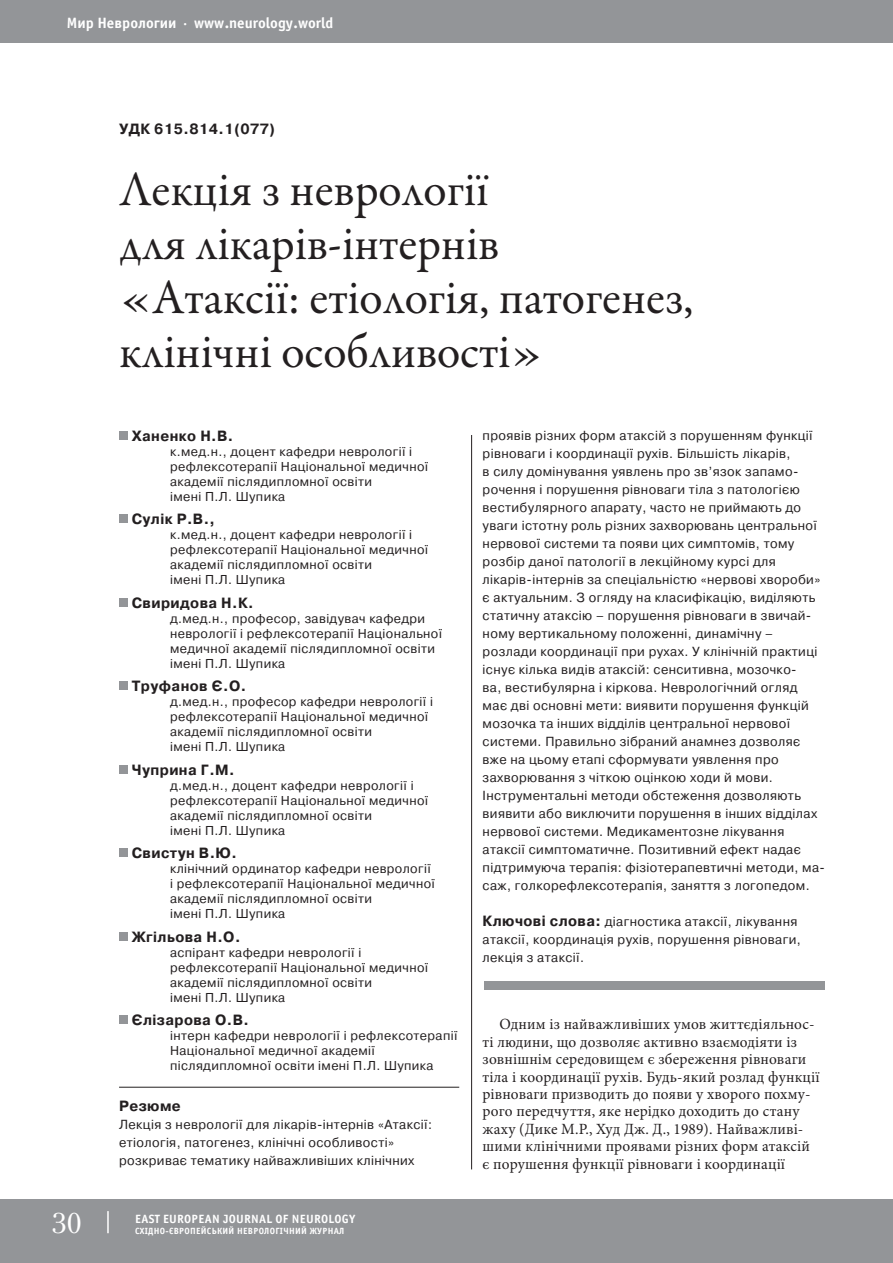
<style>
.page{position:relative;width:893px;height:1263px;background:#fff}
.page>*{position:absolute;margin:0;border:0;box-sizing:border-box;transform-origin:0 0}
.t1{font:49.95px/54px "Garamond Premr Pro";color:#231f20;scale:.96 1}
.t2{font:28.5px "Petersburg C";color:#fff}
.t3{font:15.6px/17.4px "Minion Pro";letter-spacing:.01em;color:#231f20}
.t4{font:700 15px "Officina Sans C";color:#fff}
.t5{font:700 14.85px "Pragmatica C";letter-spacing:.03em;color:#231f20;scale:.96 1}
.t6{font:13.2px/18px "Pragmatica C";letter-spacing:.03em;color:#231f20}
.t7{font:12.9px/15px "Pragmatica C";letter-spacing:.03em;color:#231f20}
.t8{font:700 12px "Officina Sans C";letter-spacing:.02em;color:#fff}
.t9{font:700 9px "Officina Sans C";letter-spacing:.03em;color:#fff}
.s1{font-weight:700;font-size:14.85px}
</style>
<div class="page">
<div style="left:0;top:0;width:893px;height:43px;background:#939598"></div>
<div style="left:0;top:1199px;width:893px;height:64px;background:#939598"></div>
<hr style="left:107px;top:1211px;width:2px;height:22px;background:#fff">
<hr style="left:471px;top:68px;width:1px;height:1101px;background:#231f20">
<div style="left:119px;top:431px;width:9px;height:8px;background:#939598"></div>
<div style="left:119px;top:514px;width:9px;height:9px;background:#939598"></div>
<div style="left:119px;top:598px;width:9px;height:8px;background:#939598"></div>
<div style="left:119px;top:681px;width:9px;height:9px;background:#939598"></div>
<div style="left:119px;top:765px;width:9px;height:8px;background:#939598"></div>
<div style="left:119px;top:848px;width:9px;height:9px;background:#939598"></div>
<div style="left:119px;top:932px;width:9px;height:8px;background:#939598"></div>
<div style="left:119px;top:1015px;width:9px;height:9px;background:#939598"></div>
<div style="left:485px;top:981px;width:340px;height:8px;background:#939598"></div>
<hr style="left:119px;top:1087px;width:340px;height:1px;background:#231f20">
<p class="t4" style="left:67px;top:15px;width:268px">Мир Н еврологии · www.neurology.world</p>
<p class="t5" style="left:119px;top:121px;width:164px">УДК 615.814.1(077)</p>
<h1 class="t1" style="left:119px;top:164px;width:599px">Лекція з неврології<br>для лікарів-інтернів<br>«Атаксії: етіологія, патогенез, клінічні особливості»</h1>
<p class="t5" style="left:132px;top:427px;width:107px">Ханенко Н.В.</p>
<p class="t7" style="left:170px;top:444px;width:260px">к.мед.н., доцент кафедри неврології і рефлексотерапії Національної медичної академії післядипломної освіти<br>імені П.Л. Шупика</p>
<p class="t5" style="left:132px;top:511px;width:88px">Сулік Р.В.,</p>
<p class="t7" style="left:170px;top:527px;width:260px">к.мед.н., доцент кафедри неврології і рефлексотерапії Національної медичної академії післядипломної освіти<br>імені П.Л. Шупика</p>
<p class="t5" style="left:132px;top:594px;width:129px">Свиридова Н.К.</p>
<p class="t7" style="left:170px;top:611px;width:274px">д.мед.н., професор, завідувач кафедри неврології і рефлексотерапії Національної медичної академії післядипломної освіти імені П.Л. Шупика</p>
<p class="t5" style="left:132px;top:678px;width:121px">Труфанов Є.О.</p>
<p class="t7" style="left:170px;top:694px;width:264px">д.мед.н., професор кафедри неврології і рефлексотерапії Національної медичної академії післядипломної освіти<br>імені П.Л. Шупика</p>
<p class="t5" style="left:132px;top:761px;width:109px">Чуприна Г.М.</p>
<p class="t7" style="left:170px;top:778px;width:260px">д.мед.н., доцент кафедри неврології і рефлексотерапії Національної медичної академії післядипломної освіти<br>імені П.Л. Шупика</p>
<p class="t5" style="left:132px;top:845px;width:111px">Свистун В.Ю.</p>
<p class="t7" style="left:170px;top:861px;width:266px">клінічний ординатор кафедри неврології і рефлексотерапії Національної медичної академії післядипломної освіти<br>імені П.Л. Шупика</p>
<p class="t5" style="left:132px;top:928px;width:115px">Жгільова Н.О.</p>
<p class="t7" style="left:170px;top:945px;width:260px">аспірант кафедри неврології і рефлексотерапії Національної медичної академії післядипломної освіти<br>імені П.Л. Шупика</p>
<p class="t5" style="left:132px;top:1012px;width:124px">Єлізарова О.В.</p>
<p class="t7" style="left:170px;top:1028px;width:289px">інтерн кафедри неврології і рефлексотерапії<br>Національної медичної академії післядипломної освіти імені П.Л. Шупика</p>
<p class="t5" style="left:119px;top:1097px;width:66px">Резюме</p>
<p class="t6" style="left:119px;top:1115px;width:315px">Лекція з неврології для лікарів-інтернів «Атаксії: етіологія, патогенез, клінічні особливості» розкриває тематику найважливіших клінічних</p>
<h2 class="t2" style="left:52px;top:1206px;width:31px">30</h2>
<p class="t8" style="left:135px;top:1212px;width:222px">EAST EUROPEAN JOURNAL OF NEUROLOGY</p>
<p class="t9" style="left:135px;top:1226px;width:20px">СХІДНО</p>
<p class="t9" style="left:165px;top:1226px;width:20px">-ЄВРОПЕ</p>
<p class="t9" style="left:201px;top:1226px;width:59px">ЙСЬКИЙ НЕВРОЛО</p>
<p class="t9" style="left:275px;top:1226px;width:49px">ГІЧНИ Й ЖУРНАЛ</p>
<p class="t6" style="left:483px;top:426px;width:344px">проявів різних форм атаксій з порушенням функції рівноваги і координації рухів. Більшість лікарів,<br>в силу домінування уявлень про зв’язок запамо&shy;рочення і порушення рівноваги тіла з патологією вестибулярного апарату, часто не приймають до уваги істотну роль різних захворювань центральної нервової системи та появи цих симптомів, тому розбір даної патології в лекційному курсі для лікарів-інтернів за спеціальністю «нервові хвороби» є актуальним. З огляду на класифікацію, виділяють статичну атаксію – порушення рівноваги в звичай&shy;ному вертикальному положенні, динамічну – розлади координації при рухах. У клінічній практиці існує кілька видів атаксій: сенситивна, мозочко-<br>ва, вестибулярна і кіркова. Неврологічний огляд має дві основні мети: виявити порушення функцій мозочка та інших відділів центральної нервової системи. Правильно зібраний анамнез дозволяє вже на цьому етапі сформувати уявлення про захворювання з чіткою оцінкою ходи й мови.<br>Інструментальні методи обстеження дозволяють виявити або виключити порушення в інших відділах нервової системи. Медикаментозне лікування атаксії симптоматичне. Позитивний ефект надає підтримуюча терапія: фізіотерапевтичні методи, ма&shy;саж, голкорефлексотерапія, заняття з логопедом.</p>
<p class="t6" style="left:483px;top:912px;width:320px"><span class="s1">Ключові слова:</span> діагностика атаксії, лікування атаксії, координація рухів, порушення рівноваги, лекція з атаксії.</p>
<p class="t3" style="left:483px;top:1016px;width:338px;text-indent:17px">Одним із найважливіших умов життєдіяльнос&shy;ті людини, що дозволяє активно взаємодіяти із зовнішнім середовищем є збереження рівноваги тіла і координації рухів. Будь-який розлад функції рівноваги призводить до появи у хворого похму&shy;рого передчуття, яке нерідко доходить до стану жаху (Дике М.Р., Худ Дж. Д., 1989). Найважливі&shy;шими клінічними проявами різних форм атаксій є порушення функції рівноваги і координації</p>
</div>
